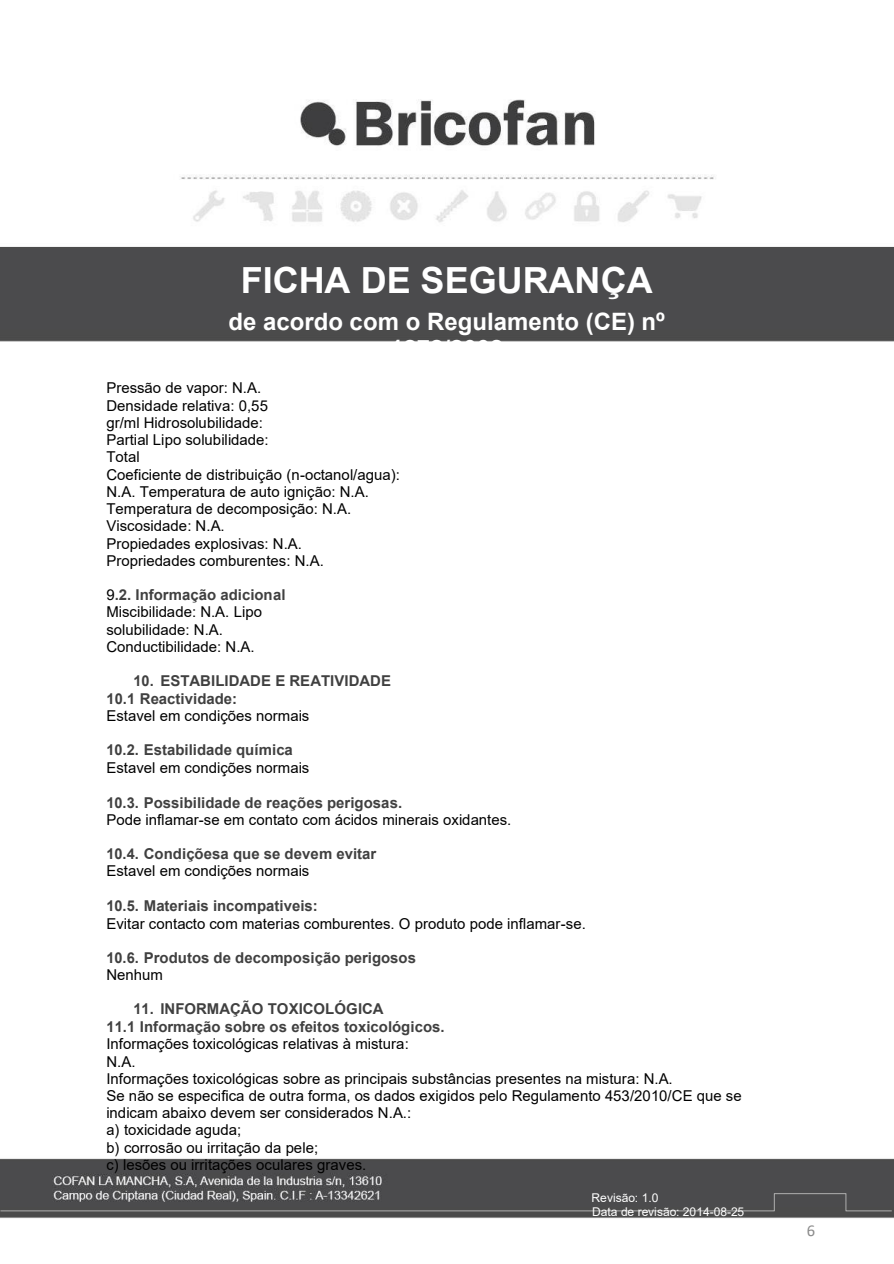
<style>
.page{position:relative;width:894px;height:1264px;background:#fff}
.page>*{position:absolute;margin:0;border:0;box-sizing:border-box;transform-origin:0 0}
.t1{font:700 36px "Arial";color:#fff}
.t2{font:700 24px/27.6px "Arial";color:#fff;text-align:center}
.t3{font:16.5px "Calibri";color:#8b8b8b}
.t4{font:15px/17.2px "Arial";color:#000}
.t5{font:700 15px/17.2px "Arial";color:#404040}
.t6{font:12px/13.8px "Arial";color:#fff}
.s1{font-weight:700;color:#404040}
</style>
<div class="page">
<img style="left:0;top:99px;width:893px;height:1119px">
<svg style="left:0;top:1192px;width:893px;height:19px"></svg>
<h1 class="t1" style="left:241px;top:267px;width:413px">FICHA DE SEGURANÇA</h1>
<h2 class="t2" style="left:228px;top:309px;width:438px">de acordo com o Regulamento (CE) nº<br>1272/2008</h2>
<p class="t4" style="left:106px;top:381px;width:295px">Pressão de vapor: N.A.<br>Densidade relativa: 0,55<br>gr/ml Hidrosolubilidade:<br>Partial Lipo solubilidade:<br>Total<br>Coeficiente de distribuição (n-octanol/agua):<br>N.A. Temperatura de auto ignição: N.A.<br>Temperatura de decomposição: N.A.<br>Viscosidade: N.A.<br>Propiedades explosivas: N.A.<br>Propriedades comburentes: N.A.</p>
<p class="t4" style="left:106px;top:587px;width:181px">9<span class="s1">.2. Informação adicional<br></span>Miscibilidade: N.A. Lipo solubilidade: N.A.<br>Conductibilidade: N.A.</p>
<p class="t5" style="left:106px;top:674px;width:286px;text-indent:27px">10. ESTABILIDADE E REATIVIDADE<br>10.1 Reactividade:</p>
<p class="t4" style="left:106px;top:708px;width:204px">Estavel em condições normais</p>
<p class="t5" style="left:106px;top:743px;width:188px">10.2. Estabilidade química</p>
<p class="t4" style="left:106px;top:760px;width:204px">Estavel em condições normais</p>
<p class="t5" style="left:106px;top:795px;width:297px">10.3. Possibilidade de reações perigosas.</p>
<p class="t4" style="left:106px;top:812px;width:406px">Pode inflamar-se em contato com ácidos minerais oxidantes.</p>
<p class="t5" style="left:106px;top:846px;width:271px">10.4. Condiçõesa que se devem evitar</p>
<p class="t4" style="left:106px;top:864px;width:204px">Estavel em condições normais</p>
<p class="t5" style="left:106px;top:898px;width:213px">10.5. Materiais incompativeis:</p>
<p class="t4" style="left:106px;top:916px;width:481px">Evitar contacto com materias comburentes. O produto pode inflamar-se.</p>
<p class="t5" style="left:106px;top:950px;width:311px">10.6. Produtos de decomposição perigosos</p>
<p class="t4" style="left:106px;top:967px;width:58px">Nenhum</p>
<p class="t5" style="left:106px;top:1001px;width:340px;text-indent:27px">11. INFORMAÇÃO TOXICOLÓGICA<br>11.1 Informação sobre os efeitos toxicológicos.</p>
<p class="t4" style="left:106px;top:1036px;width:637px">Informações toxicológicas relativas à mistura:<br>N.A.<br>Informações toxicológicas sobre as principais substâncias presentes na mistura: N.A.<br>Se não se especifica de outra forma, os dados exigidos pelo Regulamento 453/2010/CE que se indicam abaixo devem ser considerados N.A.:<br>a) toxicidade aguda;<br>b) corrosão ou irritação da pele;<br>c) lesões ou irritações oculares graves.</p>
<p class="t6" style="left:591px;top:1191px;width:154px">Revisão: 1.0<br>Data de revisão: 2014-08-25</p>
<p class="t3" style="left:807px;top:1223px;width:10px">6</p>
</div>
